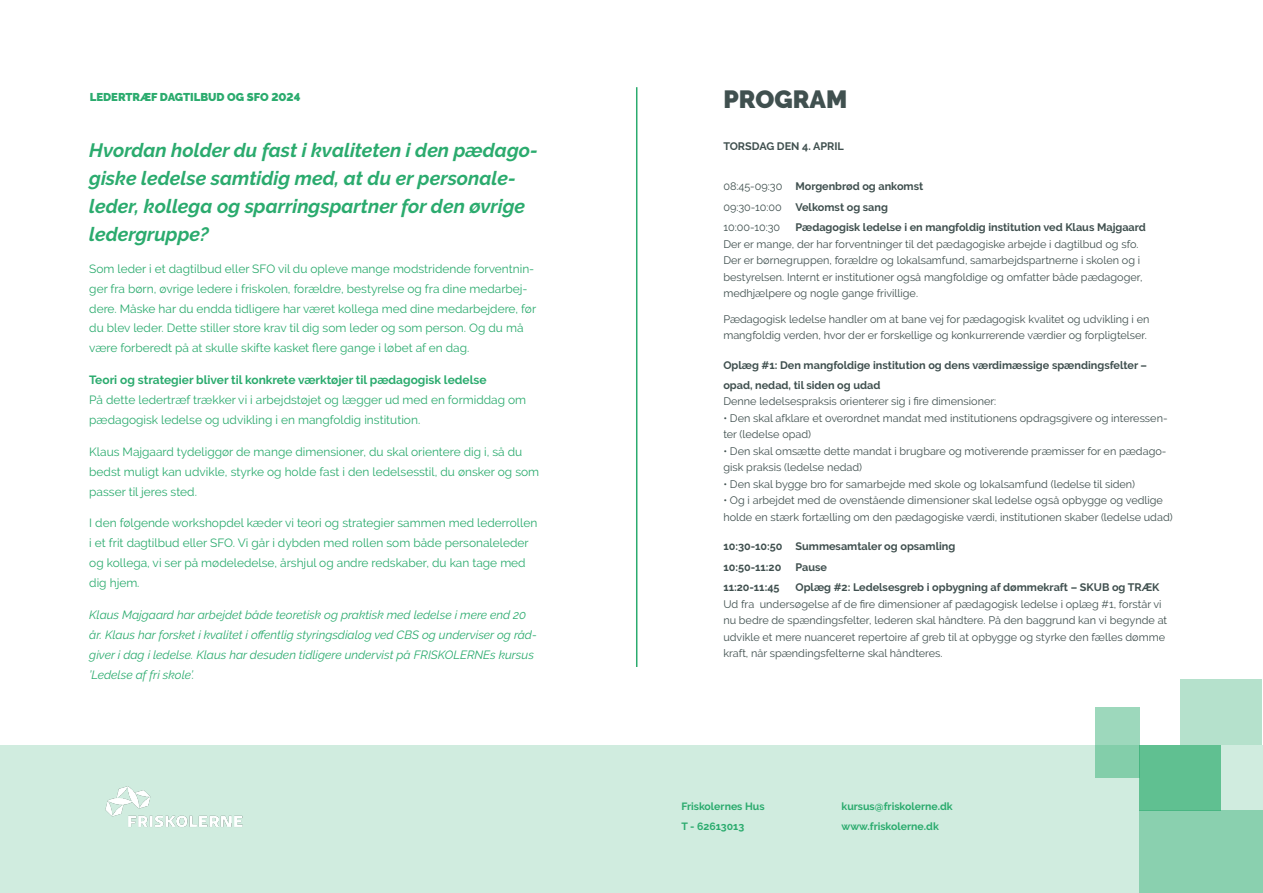
<style>
.page{position:relative;width:1263px;height:893px;background:#fff}
.page>*{position:absolute;margin:0;border:0;box-sizing:border-box;transform-origin:0 0}
.t1{font:900 24.9px "Raleway";color:#40504f}
.t2{font:italic 700 19.35px/27.8px "Raleway";color:#2bab6e}
.t3{font:11.85px/19.8px "Raleway";color:#2bab6e}
.t4{font:italic 11.85px/19.8px "Raleway";color:#2bab6e}
.t5{font:700 11.85px "Raleway";color:#2bab6e}
.t6{font:900 11.25px "Raleway";color:#2bab6e}
.t7{font:10.95px "Raleway";color:#40504f}
.t8{font:700 10.95px "Raleway";color:#40504f}
.t9{font:700 10.5px/19.8px "Raleway";color:#2bab6e}
.s1{font-weight:400}
</style>
<div class="page">
<div style="left:1180px;top:679px;width:82px;height:66px;background:#b5e1cc"></div>
<div style="left:1095px;top:707px;width:44px;height:70px;background:#9dd8bc"></div>
<svg style="left:0;top:745px;width:1263px;height:147px;background:#c7e8d9"></svg>
<img style="left:90px;top:774px;width:171px;height:65px">
<hr style="left:636px;top:87px;width:1px;height:580px;background:#2bab6e">
<p class="t6" style="left:90px;top:90px;width:212px">LEDERTRÆF DAGTILBUD OG SFO 2024</p>
<p class="t1" style="left:723px;top:84px;width:125px">PROGRAM</p>
<p class="t8" style="left:723px;top:139px;width:122px">TORSDAG DEN 4. APRIL</p>
<p class="t8" style="left:723px;top:180px;width:201px"><span class="s1">08:45-09:30</span> Morgenbrød og ankomst</p>
<p class="t8" style="left:723px;top:201px;width:166px"><span class="s1">09:30-10:00</span> Velkomst og sang</p>
<p class="t7" style="left:723px;top:221px;width:58px">10:00-10:30</p>
<p class="t8" style="left:795px;top:221px;width:352px">Pædagogisk ledelse i en mangfoldig institution ved Klaus Majgaard</p>
<p class="t7" style="left:723px;top:237px;width:417px">Der er mange, der har forventninger til det pædagogiske arbejde i dagtilbud og sfo.</p>
<p class="t7" style="left:723px;top:254px;width:418px">Der er børnegruppen, forældre og lokalsamfund, samarbejdspartnerne i skolen og i</p>
<p class="t7" style="left:723px;top:270px;width:421px">bestyrelsen. Internt er institutioner også mangfoldige og omfatter både pædagoger,</p>
<p class="t7" style="left:723px;top:287px;width:196px">medhjælpere og nogle gange frivillige.</p>
<p class="t7" style="left:723px;top:312px;width:428px">Pædagogisk ledelse handler om at bane vej for pædagogisk kvalitet og udvikling i en</p>
<p class="t7" style="left:723px;top:329px;width:425px">mangfoldig verden, hvor der er forskellige og konkurrerende værdier og forpligtelser.</p>
<p class="t8" style="left:723px;top:358px;width:425px">Oplæg #1: Den mangfoldige institution og dens værdimæssige spændingsfelter –</p>
<p class="t8" style="left:723px;top:379px;width:159px">opad, nedad, til siden og udad</p>
<p class="t7" style="left:723px;top:395px;width:274px">Denne ledelsespraksis orienterer sig i fire dimensioner:</p>
<p class="t7" style="left:723px;top:412px;width:446px">• Den skal afklare et overordnet mandat med institutionens opdragsgivere og interessen-</p>
<p class="t7" style="left:723px;top:428px;width:89px">ter (ledelse opad)</p>
<p class="t7" style="left:723px;top:445px;width:445px">• Den skal omsætte dette mandat i brugbare og motiverende præmisser for en pædago-</p>
<p class="t7" style="left:723px;top:461px;width:140px">gisk praksis (ledelse nedad)</p>
<p class="t7" style="left:723px;top:478px;width:413px">• Den skal bygge bro for samarbejde med skole og lokalsamfund (ledelse til siden)</p>
<p class="t7" style="left:723px;top:494px;width:441px">• Og i arbejdet med de ovenstående dimensioner skal ledelse også opbygge og vedlige</p>
<p class="t7" style="left:723px;top:511px;width:451px">holde en stærk fortælling om den pædagogiske værdi, institutionen skaber (ledelse udad)</p>
<p class="t8" style="left:723px;top:540px;width:233px">10:30-10:50 Summesamtaler og opsamling</p>
<p class="t8" style="left:723px;top:561px;width:60px">10:50-11:20</p>
<p class="t8" style="left:795px;top:561px;width:33px">Pause</p>
<p class="t8" style="left:723px;top:581px;width:58px">11:20-11:45</p>
<p class="t8" style="left:795px;top:581px;width:366px">Oplæg #2: Ledelsesgreb i opbygning af dømmekraft – SKUB og TRÆK</p>
<p class="t7" style="left:723px;top:597px;width:440px">Ud fra undersøgelse af de fire dimensioner af pædagogisk ledelse i oplæg #1, forstår vi</p>
<p class="t7" style="left:723px;top:614px;width:445px">nu bedre de spændingsfelter, lederen skal håndtere. På den baggrund kan vi begynde at</p>
<p class="t7" style="left:723px;top:630px;width:443px">udvikle et mere nuanceret repertoire af greb til at opbygge og styrke den fælles dømme</p>
<p class="t7" style="left:723px;top:647px;width:221px">kraft, når spændingsfelterne skal håndteres.</p>
<p class="t2" style="left:89px;top:137px;width:450px">Hvordan holder du fast i kvaliteten i den pædago&shy;giske ledelse samtidig med, at du er personale&shy;leder, kollega og sparringspartner for den øvrige ledergruppe?</p>
<p class="t3" style="left:89px;top:259px;width:448px">Som leder i et dagtilbud eller SFO vil du opleve mange modstridende forventnin&shy;ger fra børn, øvrige ledere i friskolen, forældre, bestyrelse og fra dine medarbej&shy;dere. Måske har du endda tidligere har været kollega med dine medarbejdere, før du blev leder. Dette stiller store krav til dig som leder og som person. Og du må være forberedt på at skulle skifte kasket flere gange i løbet af en dag.</p>
<p class="t5" style="left:89px;top:373px;width:399px">Teori og strategier bliver til konkrete værktøjer til pædagogisk ledelse</p>
<p class="t3" style="left:89px;top:390px;width:438px">På dette ledertræf trækker vi i arbejdstøjet og lægger ud med en formiddag om pædagogisk ledelse og udvikling i en mangfoldig institution.</p>
<p class="t3" style="left:89px;top:442px;width:451px">Klaus Majgaard tydeliggør de mange dimensioner, du skal orientere dig i, så du bedst muligt kan udvikle, styrke og holde fast i den ledelsesstil, du ønsker og som passer til jeres sted.</p>
<p class="t3" style="left:89px;top:513px;width:450px">I den følgende workshopdel kæder vi teori og strategier sammen med lederrollen i et frit dagtilbud eller SFO. Vi går i dybden med rollen som både personaleleder og kollega, vi ser på mødeledelse, årshjul og andre redskaber, du kan tage med dig hjem.</p>
<p class="t4" style="left:89px;top:605px;width:449px">Klaus Majgaard har arbejdet både teoretisk og praktisk med ledelse i mere end 20 år. Klaus har forsket i kvalitet i offentlig styringsdialog ved CBS og underviser og råd&shy;giver i dag i ledelse. Klaus har desuden tidligere undervist på FRISKOLERNEs kursus ’Ledelse af fri skole’.</p>
<p class="t9" style="left:681px;top:796px;width:85px">Friskolernes Hus<br>T - 62613013</p>
<p class="t9" style="left:841px;top:796px;width:113px">kursus@friskolerne.dk www.friskolerne.dk</p>
</div>
